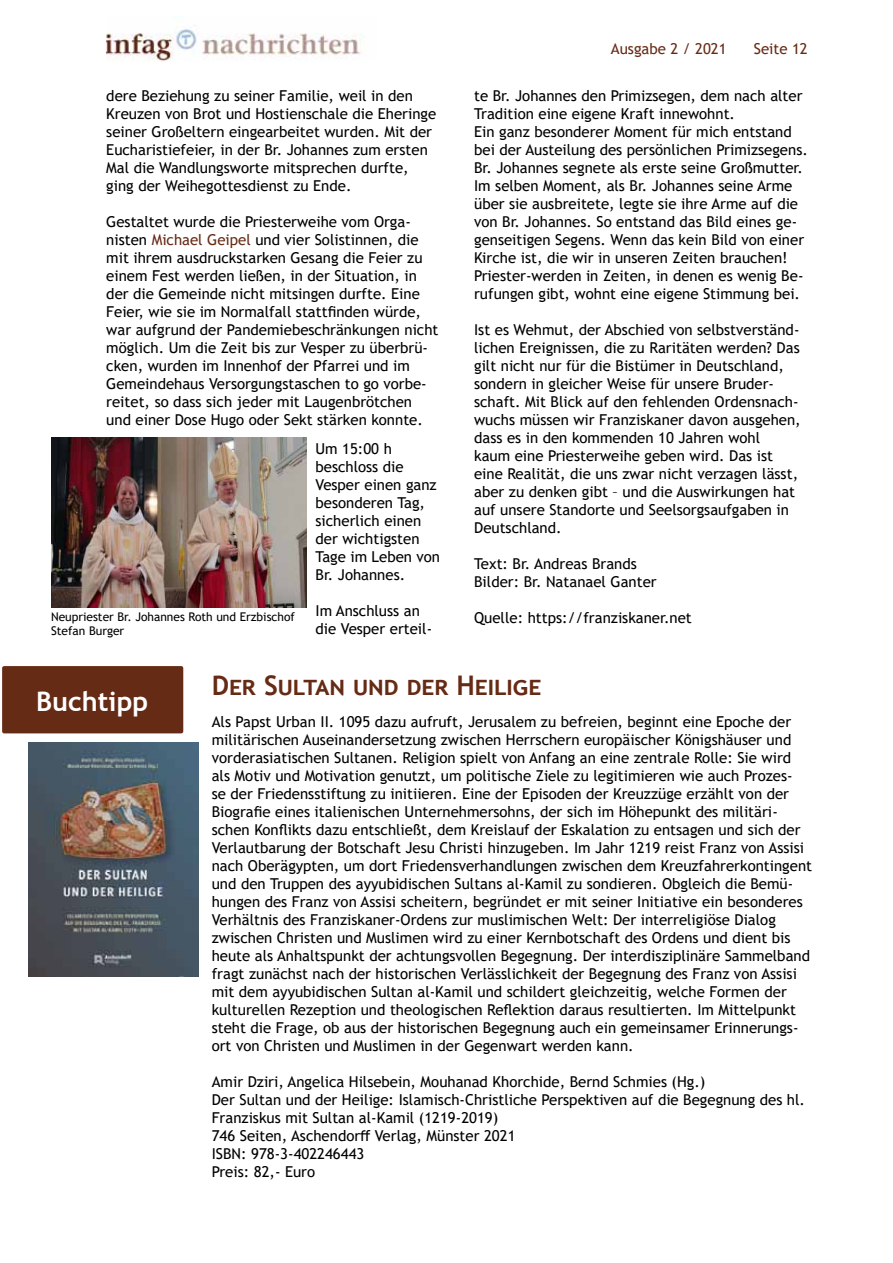
<style>
.page{position:relative;width:893px;height:1263px;background:#fff}
.page>*{position:absolute;margin:0;border:0;box-sizing:border-box;transform-origin:0 0}
.t1{font:700 27px "Trebuchet MS";color:#662b15}
.t2{font:700 27px "Trebuchet MS";color:#fff}
.t3{font:15px/18px "Trebuchet MS";color:#000}
.t4{font:15px "Trebuchet MS";color:#662b15}
.t5{font:12px "Trebuchet MS";color:#000}
.s1{color:#662b15}
</style>
<div class="page">
<img style="left:106px;top:28px;width:258px;height:34px">
<img style="left:51px;top:437px;width:255px;height:170px">
<div style="left:2px;top:666px;width:181px;height:67px;background:#662b15;border-radius:2px"></div>
<img style="left:28px;top:742px;width:170px;height:234px">
<p class="t4" style="left:611px;top:39px;width:117px">Ausgabe 2 / 2021</p>
<p class="t4" style="left:754px;top:39px;width:56px">Seite 12</p>
<p class="t3" style="left:106px;top:87px;width:331px">dere Beziehung zu seiner Familie, weil in den Kreuzen von Brot und Hostienschale die Eheringe seiner Großeltern eingearbeitet wurden. Mit der Eucharistiefeier, in der Br. Johannes zum ersten Mal die Wandlungsworte mitsprechen durfte, ging der Weihegottesdienst zu Ende.</p>
<p class="t3" style="left:106px;top:213px;width:334px">Gestaltet wurde die Priesterweihe vom Orga&shy;nisten <span class="s1">Michael Geipel</span> und vier Solistinnen, die mit ihrem ausdruckstarken Gesang die Feier zu einem Fest werden ließen, in der Situation, in der die Gemeinde nicht mitsingen durfte. Eine Feier, wie sie im Normalfall stattfinden würde, war aufgrund der Pandemiebeschränkungen nicht möglich. Um die Zeit bis zur Vesper zu überbrü&shy;cken, wurden im Innenhof der Pfarrei und im Gemeindehaus Versorgungstaschen to go vorbe&shy;reitet, so dass sich jeder mit Laugenbrötchen und einer Dose Hugo oder Sekt stärken konnte.</p>
<p class="t3" style="left:315px;top:439px;width:126px">Um 15:00 h beschloss die<br>Vesper einen ganz besonderen Tag, sicherlich einen der wichtigsten<br>Tage im Leben von<br>Br. Johannes.</p>
<p class="t3" style="left:315px;top:601px;width:118px">Im Anschluss an die Vesper erteil-</p>
<p class="t3" style="left:474px;top:87px;width:335px">te Br. Johannes den Primizsegen, dem nach alter Tradition eine eigene Kraft innewohnt.<br>Ein ganz besonderer Moment für mich entstand bei der Austeilung des persönlichen Primizsegens.<br>Br. Johannes segnete als erste seine Großmutter.<br>Im selben Moment, als Br. Johannes seine Arme über sie ausbreitete, legte sie ihre Arme auf die von Br. Johannes. So entstand das Bild eines ge&shy;genseitigen Segens. Wenn das kein Bild von einer Kirche ist, die wir in unseren Zeiten brauchen!<br>Priester-werden in Zeiten, in denen es wenig Be&shy;rufungen gibt, wohnt eine eigene Stimmung bei.</p>
<p class="t3" style="left:474px;top:321px;width:328px">Ist es Wehmut, der Abschied von selbstverständ&shy;lichen Ereignissen, die zu Raritäten werden? Das gilt nicht nur für die Bistümer in Deutschland, sondern in gleicher Weise für unsere Bruder&shy;schaft. Mit Blick auf den fehlenden Ordensnach&shy;wuchs müssen wir Franziskaner davon ausgehen, dass es in den kommenden 10 Jahren wohl<br>kaum eine Priesterweihe geben wird. Das ist eine Realität, die uns zwar nicht verzagen lässt, aber zu denken gibt – und die Auswirkungen hat auf unsere Standorte und Seelsorgsaufgaben in Deutschland.</p>
<p class="t3" style="left:474px;top:555px;width:184px">Text: Br. Andreas Brands<br>Bilder: Br. Natanael Ganter</p>
<p class="t5" style="left:51px;top:609px;width:245px">Neupriester Br. Johannes Roth und Erzbischof</p>
<p class="t3" style="left:474px;top:609px;width:219px">Quelle: https://franziskaner.net</p>
<p class="t5" style="left:51px;top:623px;width:75px">Stefan Burger</p>
<h1 class="t2" style="left:36px;top:684px;width:114px">Buchtipp</h1>
<h1 class="t1" style="left:212px;top:668px;width:331px">Der Sultan und der Heilige</h1>
<p class="t3" style="left:212px;top:712px;width:602px">Als Papst Urban II. 1095 dazu aufruft, Jerusalem zu befreien, beginnt eine Epoche der militärischen Auseinandersetzung zwischen Herrschern europäischer Königshäuser und vorderasiatischen Sultanen. Religion spielt von Anfang an eine zentrale Rolle: Sie wird als Motiv und Motivation genutzt, um politische Ziele zu legitimieren wie auch Prozes-<br>se der Friedensstiftung zu initiieren. Eine der Episoden der Kreuzzüge erzählt von der Biografie eines italienischen Unternehmersohns, der sich im Höhepunkt des militäri&shy;schen Konflikts dazu entschließt, dem Kreislauf der Eskalation zu entsagen und sich der Verlautbarung der Botschaft Jesu Christi hinzugeben. Im Jahr 1219 reist Franz von Assisi nach Oberägypten, um dort Friedensverhandlungen zwischen dem Kreuzfahrerkontingent und den Truppen des ayyubidischen Sultans al-Kamil zu sondieren. Obgleich die Bemü&shy;hungen des Franz von Assisi scheitern, begründet er mit seiner Initiative ein besonderes Verhältnis des Franziskaner-Ordens zur muslimischen Welt: Der interreligiöse Dialog zwischen Christen und Muslimen wird zu einer Kernbotschaft des Ordens und dient bis heute als Anhaltspunkt der achtungsvollen Begegnung. Der interdisziplinäre Sammelband fragt zunächst nach der historischen Verlässlichkeit der Begegnung des Franz von Assisi mit dem ayyubidischen Sultan al-Kamil und schildert gleichzeitig, welche Formen der kulturellen Rezeption und theologischen Reflektion daraus resultierten. Im Mittelpunkt steht die Frage, ob aus der historischen Begegnung auch ein gemeinsamer Erinnerungs&shy;ort von Christen und Muslimen in der Gegenwart werden kann.</p>
<p class="t3" style="left:212px;top:1072px;width:595px">Amir Dziri, Angelica Hilsebein, Mouhanad Khorchide, Bernd Schmies (Hg.)<br>Der Sultan und der Heilige: Islamisch-Christliche Perspektiven auf die Begegnung des hl.<br>Franziskus mit Sultan al-Kamil (1219-2019)<br>746 Seiten, Aschendorff Verlag, Münster 2021<br>ISBN: 978-3-402246443<br>Preis: 82,- Euro</p>
</div>
